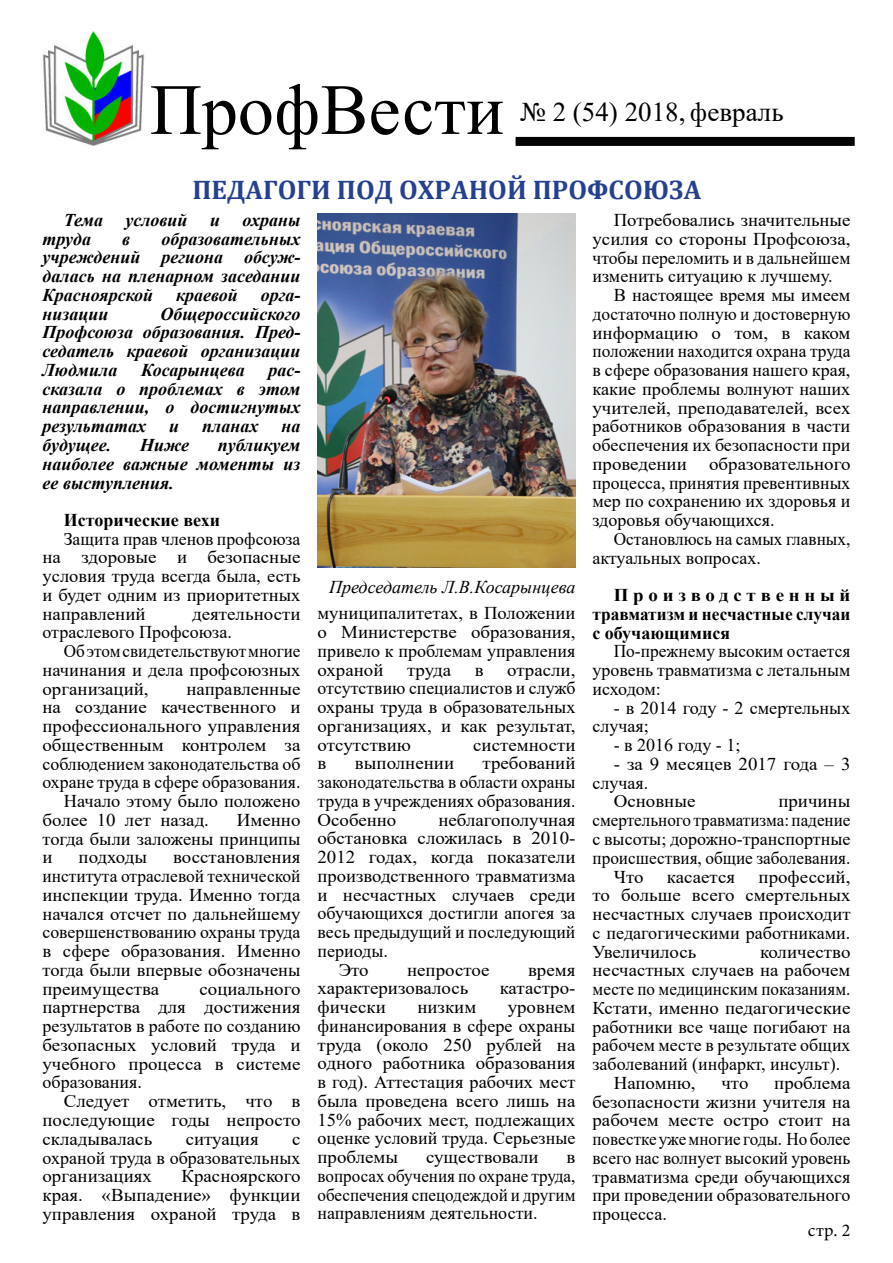
<style>
.page{position:relative;width:893px;height:1263px;background:#fff}
.page>*{position:absolute;margin:0;border:0;box-sizing:border-box;transform-origin:0 0}
.t1{font:72px "Times New Roman";color:#000}
.t2{font:700 27px "Cambria";color:#25408f}
.t3{font:27px "Times New Roman";color:#000}
.t4{font:18px/18.8px "Times New Roman";color:#000;text-align:justify;scale:1.05 1}
.t5{font:18px/18.8px "Times New Roman";color:#000;text-align:justify}
.t6{font:italic 700 18px/18.8px "Times New Roman";color:#000;text-align:justify}
.t7{font:18px/18.8px "Times New Roman";color:#000;text-align:justify;scale:.96 1}
.t8{font:18px/18.8px "Times New Roman";color:#000;text-align:justify;scale:.95 1}
.t9{font:18px "Times New Roman";color:#000;scale:1.04 1}
.t10{font:700 18px/18.8px "Times New Roman";color:#000;text-align:justify;scale:1.05 1}
.t11{font:italic 18px "Times New Roman";color:#000}
.t12{font:700 18px "Times New Roman";color:#000}
.t13{font:18px "Minion Pro";color:#000}
</style>
<div class="page">
<img style="left:43px;top:32px;width:102px;height:114px">
<div style="left:516px;top:137px;width:339px;height:9px;background:#000"></div>
<img style="left:317px;top:213px;width:258px;height:355px">
<h1 class="t1" style="left:150px;top:59px;width:356px">ПрофВести</h1>
<h2 class="t3" style="left:520px;top:93px;width:265px">№ 2 (54) 2018, февраль</h2>
<h2 class="t2" style="left:192px;top:170px;width:510px">ПЕДАГОГИ ПОД ОХРАНОЙ ПРОФСОЮЗА</h2>
<p class="t6" style="left:43px;top:210px;width:259px;text-indent:21px">Тема условий и охраны труда</p>
<p class="t6" style="left:43px;top:229px;width:259px;text-indent:119px">образовательных учреждений региона обсуж&shy;далась на пленарном заседании Красноярской</p>
<p class="t6" style="left:122px;top:229px;width:10px">в</p>
<p class="t6" style="left:176px;top:285px;width:63px">краевой</p>
<p class="t6" style="left:261px;top:285px;width:41px">орга-</p>
<p class="t6" style="left:43px;top:304px;width:259px;text-indent:118px">Общероссийского Профсоюза образования. Пред&shy;седатель краевой организации Людмила</p>
<p class="t6" style="left:43px;top:304px;width:68px">низации</p>
<p class="t6" style="left:141px;top:360px;width:105px">Косарынцева</p>
<p class="t6" style="left:43px;top:360px;width:259px;text-indent:226px">рас&shy;сказала о проблемах в этом направлении, о достигнутых результатах</p>
<p class="t6" style="left:169px;top:416px;width:12px">и</p>
<p class="t6" style="left:202px;top:416px;width:58px">планах</p>
<p class="t6" style="left:281px;top:416px;width:20px">на</p>
<p class="t6" style="left:43px;top:435px;width:259px;text-indent:175px">публикуем наиболее важные моменты из ее выступления.</p>
<p class="t12" style="left:64px;top:507px;width:158px">Исторические вехи</p>
<p class="t5" style="left:43px;top:529px;width:259px;text-indent:21px">Защита прав членов профсоюза на здоровые и безопасные условия труда всегда была, есть и будет одним из приоритетных направлений</p>
<p class="t6" style="left:43px;top:435px;width:70px">будущее.</p>
<p class="t6" style="left:140px;top:435px;width:50px">Ниже</p>
<p class="t4" style="left:43px;top:604px;width:247px;text-indent:150px">деятельности отраслевого Профсоюза.</p>
<p class="t8" style="left:43px;top:641px;width:273px;text-indent:21px">Об этом свидетельствуют многие начинания и дела профсоюзных организаций,</p>
<p class="t4" style="left:186px;top:679px;width:110px">направленные</p>
<p class="t4" style="left:43px;top:697px;width:247px">на создание качественного и</p>
<p class="t4" style="left:43px;top:716px;width:247px">профессионального управления</p>
<p class="t4" style="left:43px;top:735px;width:247px">общественным контролем за</p>
<p class="t5" style="left:43px;top:754px;width:259px">соблюдением законодательства об</p>
<p class="t5" style="left:43px;top:772px;width:259px">охране труда в сфере образования.</p>
<p class="t5" style="left:64px;top:791px;width:238px">Начало этому было положено</p>
<p class="t4" style="left:43px;top:810px;width:160px">более 10 лет назад.</p>
<p class="t4" style="left:43px;top:810px;width:247px;text-indent:194px">Именно тогда были заложены принципы и</p>
<p class="t4" style="left:43px;top:847px;width:247px;text-indent:131px">восстановления института отраслевой технической инспекции труда. Именно тогда начался отсчет по дальнейшему совершенствованию охраны труда в сфере образования. Именно тогда были впервые обозначены преимущества</p>
<p class="t4" style="left:79px;top:847px;width:67px">подходы</p>
<p class="t4" style="left:43px;top:979px;width:247px;text-indent:157px">социального партнерства для достижения результатов в работе по созданию безопасных условий труда и учебного процесса в системе образования.</p>
<p class="t4" style="left:43px;top:1091px;width:247px;text-indent:21px">Следует отметить, что в последующие годы непросто складывалась</p>
<p class="t4" style="left:43px;top:1129px;width:247px;text-indent:250px">с охраной труда в образовательных организациях</p>
<p class="t4" style="left:186px;top:1129px;width:71px">ситуация</p>
<p class="t4" style="left:43px;top:1166px;width:247px;text-indent:139px">Красноярского края. «Выпадение» функции управления охраной труда в</p>
<p class="t11" style="left:329px;top:574px;width:248px">Председатель Л.В.Косарынцева</p>
<p class="t5" style="left:317px;top:603px;width:259px">муниципалитетах, в Положении о Министерстве образования, привело к проблемам управления охраной</p>
<p class="t4" style="left:317px;top:660px;width:247px;text-indent:190px">отрасли, отсутствию специалистов и служб охраны труда в образовательных организациях, и как результат, отсутствию</p>
<p class="t4" style="left:407px;top:660px;width:43px">труда</p>
<p class="t4" style="left:475px;top:660px;width:10px">в</p>
<p class="t4" style="left:473px;top:735px;width:99px">системности</p>
<p class="t4" style="left:317px;top:753px;width:247px;text-indent:165px">требований законодательства в области охраны труда в учреждениях образования.<br>Особенно</p>
<p class="t4" style="left:317px;top:753px;width:10px">в</p>
<p class="t4" style="left:355px;top:753px;width:96px">выполнении</p>
<p class="t4" style="left:438px;top:810px;width:132px">неблагополучная</p>
<p class="t4" style="left:317px;top:828px;width:247px">обстановка сложилась в 2010-</p>
<p class="t4" style="left:317px;top:847px;width:247px">2012 годах, когда показатели</p>
<p class="t9" style="left:317px;top:863px;width:250px">производственного травматизма</p>
<p class="t4" style="left:317px;top:885px;width:247px">и несчастных случаев среди</p>
<p class="t5" style="left:317px;top:903px;width:259px">обучающихся достигли апогея за</p>
<p class="t5" style="left:317px;top:922px;width:259px">весь предыдущий и последующий</p>
<p class="t5" style="left:317px;top:941px;width:72px">периоды.</p>
<p class="t4" style="left:339px;top:960px;width:30px">Это</p>
<p class="t4" style="left:407px;top:960px;width:80px">непростое</p>
<p class="t4" style="left:528px;top:960px;width:47px">время</p>
<p class="t4" style="left:317px;top:978px;width:145px">характеризовалось</p>
<p class="t4" style="left:500px;top:978px;width:74px">катастро-</p>
<p class="t4" style="left:317px;top:997px;width:67px">фически</p>
<p class="t4" style="left:417px;top:997px;width:58px">низким</p>
<p class="t4" style="left:317px;top:997px;width:247px;text-indent:190px">уровнем финансирования в сфере охраны труда (около 250 рублей на одного работника образования в год). Аттестация рабочих мест была проведена всего лишь на 15% рабочих мест, подлежащих оценке условий труда. Серьезные проблемы</p>
<p class="t4" style="left:426px;top:1147px;width:109px">существовали</p>
<p class="t4" style="left:317px;top:1147px;width:247px;text-indent:249px">в вопросах обучения по охране труда, обеспечения спецодеждой и другим направлениям деятельности.</p>
<p class="t9" style="left:614px;top:207px;width:229px">Потребовались значительные</p>
<p class="t4" style="left:592px;top:229px;width:247px">усилия со стороны Профсоюза,</p>
<p class="t5" style="left:592px;top:248px;width:259px">чтобы переломить и в дальнейшем</p>
<p class="t5" style="left:592px;top:266px;width:242px">изменить ситуацию к лучшему.</p>
<p class="t5" style="left:614px;top:285px;width:238px">В настоящее время мы имеем</p>
<p class="t5" style="left:592px;top:304px;width:259px">достаточно полную и достоверную</p>
<p class="t4" style="left:592px;top:323px;width:247px">информацию о том, в каком</p>
<p class="t7" style="left:592px;top:341px;width:270px">положении находится охрана труда</p>
<p class="t5" style="left:592px;top:360px;width:259px">в сфере образования нашего края,</p>
<p class="t5" style="left:592px;top:379px;width:259px">какие проблемы волнуют наших</p>
<p class="t4" style="left:592px;top:398px;width:247px">учителей, преподавателей, всех</p>
<p class="t5" style="left:592px;top:416px;width:259px">работников образования в части</p>
<p class="t5" style="left:592px;top:435px;width:259px">обеспечения их безопасности при</p>
<p class="t4" style="left:592px;top:454px;width:247px">проведении образовательного</p>
<p class="t5" style="left:592px;top:473px;width:259px">процесса, принятия превентивных</p>
<p class="t5" style="left:592px;top:491px;width:259px">мер по сохранению их здоровья и</p>
<p class="t5" style="left:592px;top:510px;width:184px">здоровья обучающихся.</p>
<p class="t7" style="left:614px;top:529px;width:248px">Остановлюсь на самых главных,</p>
<p class="t5" style="left:592px;top:548px;width:170px">актуальных вопросах.</p>
<p class="t10" style="left:592px;top:585px;width:247px;text-indent:21px">Производственный травматизм и несчастные случаи с обучающимися</p>
<p class="t7" style="left:592px;top:641px;width:270px;text-indent:21px">По-прежнему высоким остается уровень травматизма с летальным исходом:</p>
<p class="t5" style="left:592px;top:698px;width:259px;text-indent:21px">- в 2014 году - 2 смертельных случая;</p>
<p class="t5" style="left:614px;top:735px;width:128px">- в 2016 году - 1;</p>
<p class="t4" style="left:614px;top:754px;width:227px">- за 9 месяцев 2017 года – 3</p>
<p class="t5" style="left:592px;top:773px;width:57px">случая.</p>
<p class="t4" style="left:614px;top:791px;width:79px">Основные</p>
<p class="t4" style="left:778px;top:791px;width:70px">причины</p>
<p class="t8" style="left:592px;top:810px;width:273px">смертельного травматизма: падение</p>
<p class="t5" style="left:592px;top:829px;width:259px">с высоты; дорожно-транспортные</p>
<p class="t7" style="left:592px;top:848px;width:270px">происшествия, общие заболевания.</p>
<p class="t4" style="left:614px;top:866px;width:30px">Что</p>
<p class="t4" style="left:667px;top:866px;width:67px">касается</p>
<p class="t4" style="left:592px;top:866px;width:247px;text-indent:166px">профессий, то больше всего смертельных несчастных случаев происходит с педагогическими работниками.<br>Увеличилось</p>
<p class="t4" style="left:760px;top:941px;width:87px">количество</p>
<p class="t9" style="left:592px;top:957px;width:250px">несчастных случаев на рабочем</p>
<p class="t8" style="left:592px;top:979px;width:273px">месте по медицинским показаниям.</p>
<p class="t4" style="left:592px;top:998px;width:247px">Кстати, именно педагогические</p>
<p class="t5" style="left:592px;top:1016px;width:259px">работники все чаще погибают на</p>
<p class="t5" style="left:592px;top:1035px;width:259px">рабочем месте в результате общих</p>
<p class="t5" style="left:592px;top:1054px;width:249px">заболеваний (инфаркт, инсульт).</p>
<p class="t4" style="left:614px;top:1073px;width:80px">Напомню,</p>
<p class="t4" style="left:721px;top:1073px;width:27px">что</p>
<p class="t4" style="left:592px;top:1073px;width:247px;text-indent:182px">проблема безопасности жизни учителя на рабочем месте остро стоит на повестке уже многие годы. Но более всего нас волнует высокий уровень травматизма среди обучающихся при проведении образовательного процесса.</p>
<p class="t13" style="left:808px;top:1218px;width:44px">стр. 2</p>
</div>
